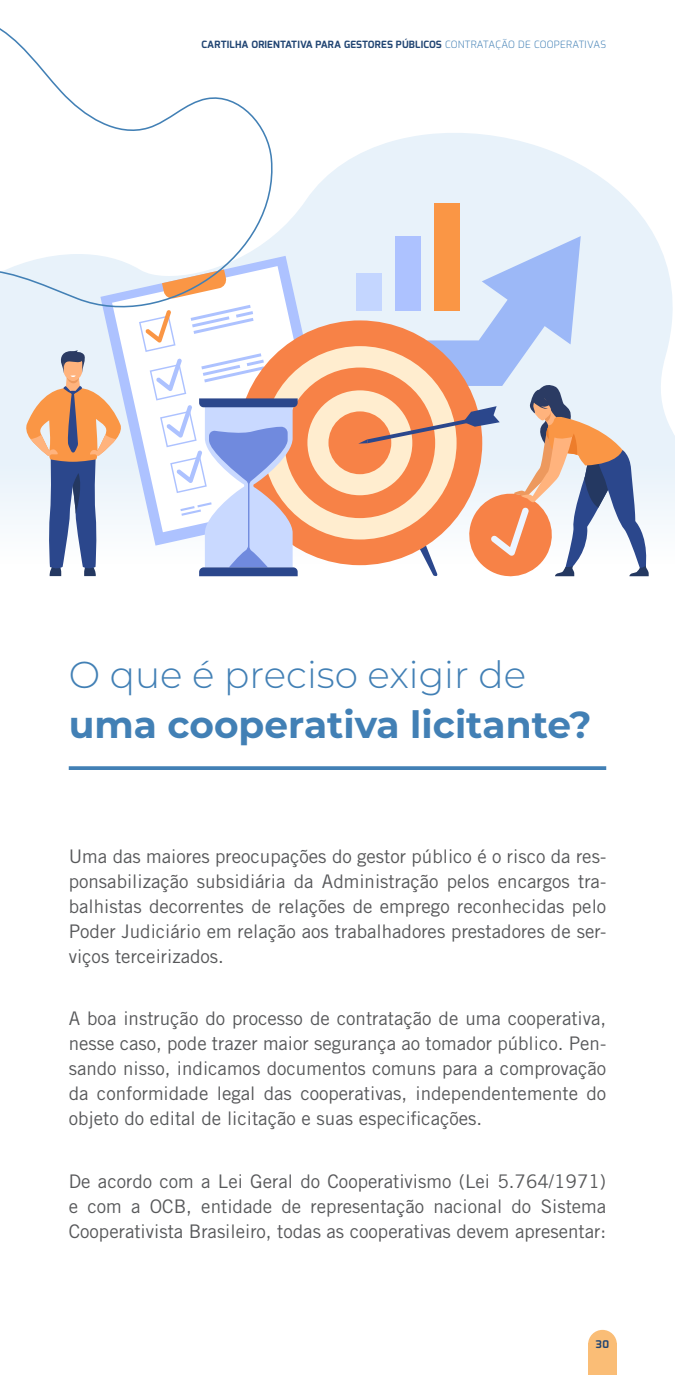
<style>
.page{position:relative;width:675px;height:1375px;background:#fff}
.page>*{position:absolute;margin:0;border:0;box-sizing:border-box;transform-origin:0 0}
.Titulo-1{font:700 37.5px/50px "Montserrat";color:#4280b5}
.corpo-texto{font:18.75px/25px "Trade Gothic LT Std";color:#57585a;text-align:justify}
.t1{font:700 10.62px "Exo";color:#214573}
.t2{font:700 10px "Exo";letter-spacing:.02em;color:#214573}
.s1{font-weight:300;color:#4280b5}
.s2{font-weight:300}
</style>
<div class="page">
<svg style="left:0;top:133px;width:675px;height:387px;fill:#e8f2fa"></svg>
<div style="left:588px;top:1343px;width:29px;height:32px;background:#fabd76"></div>
<div style="left:588px;top:1330px;width:29px;height:29px;background:#fabd76;border-radius:50%"></div>
<svg style="left:69px;top:766px;width:537px;height:4px;background:#4d87b9"></svg>
<svg style="left:122px;top:353px;width:17px;height:167px"></svg>
<div style="left:434px;top:204px;width:26px;height:107px;background:#fa9645"></div>
<svg style="left:26px;top:353px;width:96px;height:223px"></svg>
<svg style="left:139px;top:236px;width:511px;height:341px"></svg>
<svg style="left:0;top:28px;width:280px;height:325px"></svg>
<p class="t2" style="left:201px;top:37px;width:406px">CARTILHA ORIENTATIVA PARA GESTORES PÚBLICOS <span class="s1">CONTRATAÇÃO DE COOPERATIVAS</span></p>
<p class="Titulo-1" style="left:69px;top:647px;width:524px"><span class="s2">O que é preciso exigir de </span>uma cooperativa licitante?</p>
<p class="corpo-texto" style="left:69px;top:843px;width:539px">Uma das maiores preocupações do gestor público é o risco da res&shy;ponsabilização subsidiária da Administração pelos encargos tra&shy;balhistas decorrentes de relações de emprego reconhecidas pelo Poder Judiciário em relação aos trabalhadores prestadores de ser&shy;viços terceirizados.</p>
<p class="corpo-texto" style="left:69px;top:1006px;width:539px">A boa instrução do processo de contratação de uma cooperativa, nesse caso, pode trazer maior segurança ao tomador público. Pen&shy;sando nisso, indicamos documentos comuns para a comprovação da conformidade legal das cooperativas, independentemente do objeto do edital de licitação e suas especificações.</p>
<p class="corpo-texto" style="left:69px;top:1168px;width:539px">De acordo com a Lei Geral do Cooperativismo (Lei 5.764/1971) e com a OCB, entidade de representação nacional do Sistema Cooperativista Brasileiro, todas as cooperativas devem apresentar:</p>
<p class="t1" style="left:596px;top:1338px;width:15px">30</p>
</div>
